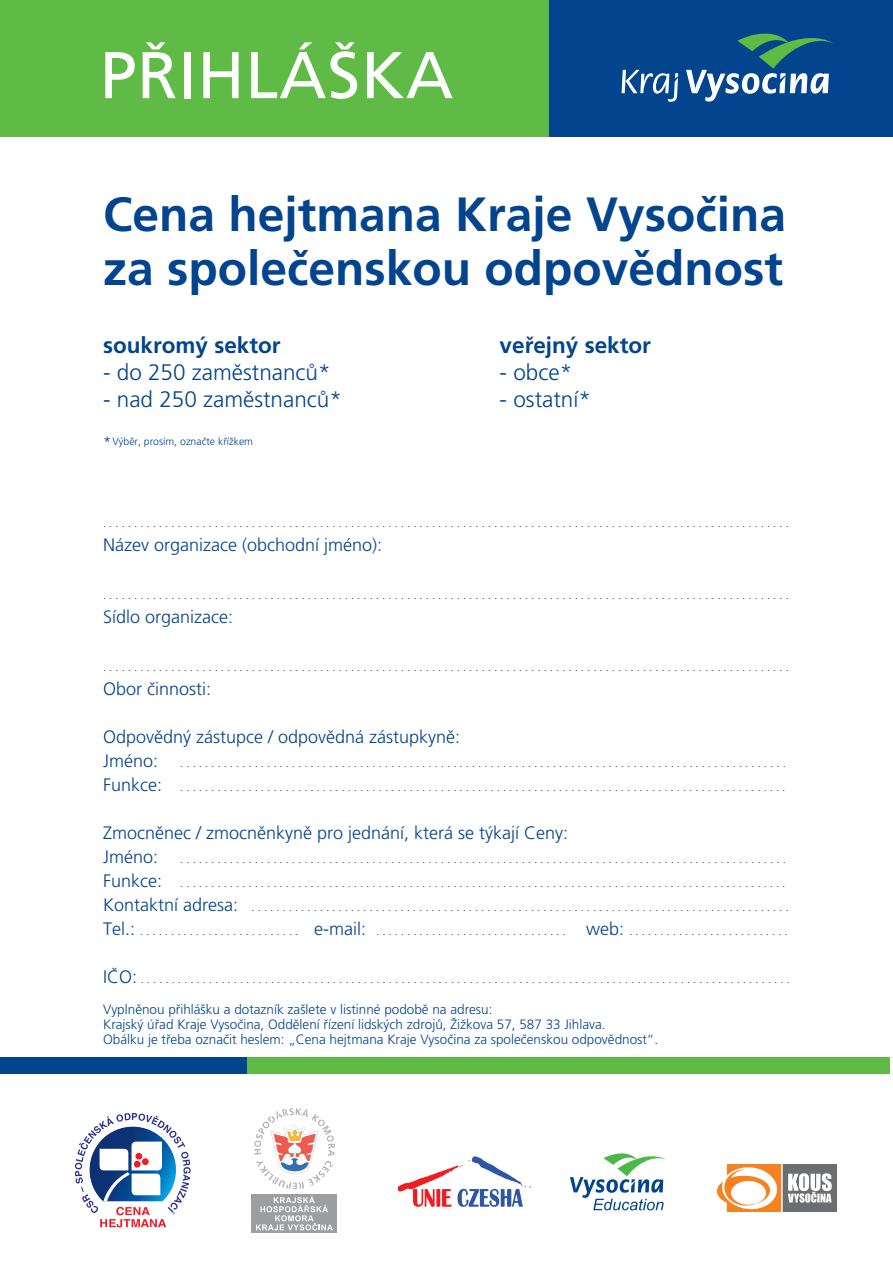
<style>
.page{position:relative;width:893px;height:1263px;background:#fff}
.page>*{position:absolute;margin:0;border:0;box-sizing:border-box;transform-origin:0 0}
.t1{font:66px "Frutiger CE";letter-spacing:.01em;color:#fff}
.t2{font:700 48px/54px "Frutiger CE";color:#02448d}
.t3{font:300 22.5px "Frutiger CE";color:#02448d}
.t4{font:700 22.5px "Frutiger CE";color:#02448d}
.t5{font:300 18px "Frutiger CE";color:#02448d}
.t6{font:300 13.5px/15px "Frutiger CE";color:#02448d}
.t7{font:300 12px/24px "Frutiger CE";color:#02448d}
.t8{font:300 10.5px "Frutiger CE";color:#02448d}
.s1{font-size:15px}
.s2{font-size:18px}
</style>
<div class="page">
<div style="left:0;top:0;width:557px;height:136px;background:#60bb46"></div>
<div style="left:0;top:1057px;width:333px;height:16px;background:#02448d"></div>
<div style="left:248px;top:1057px;width:642px;height:16px;background:#60bb46"></div>
<div style="left:549px;top:0;width:344px;height:136px;background:#02448d"></div>
<svg style="left:686px;top:33px;width:147px;height:69px"></svg>
<svg style="left:622px;top:70px;width:56px;height:32px"></svg>
<svg style="left:75px;top:1113px;width:116px;height:114px"></svg>
<svg style="left:398px;top:1156px;width:133px;height:51px"></svg>
<svg style="left:570px;top:1153px;width:96px;height:57px"></svg>
<div style="left:252px;top:1194px;width:85px;height:38px;background:#9c9ea1"></div>
<svg style="left:254px;top:1108px;width:81px;height:81px"></svg>
<svg style="left:256px;top:1196px;width:77px;height:34px"></svg>
<img style="left:717px;top:1164px;width:120px;height:47px">
<h1 class="t1" style="left:100px;top:38px;width:355px">PŘIHLÁŠKA</h1>
<h2 class="t2" style="left:103px;top:188px;width:684px">Cena hejtmana Kraje Vysočina za společenskou odpovědnost</h2>
<h3 class="t4" style="left:103px;top:333px;width:179px">soukromý sektor</h3>
<h3 class="t3" style="left:103px;top:359px;width:229px">- do 250 zaměstnanců*</h3>
<h3 class="t3" style="left:103px;top:386px;width:240px">- nad 250 zaměstnanců*</h3>
<p class="t8" style="left:103px;top:435px;width:151px"><span class="s1">*</span>Výběr, prosím, označte křížkem</p>
<h3 class="t4" style="left:500px;top:332px;width:153px">veřejný sektor</h3>
<h3 class="t3" style="left:500px;top:359px;width:74px">- obce*</h3>
<h3 class="t3" style="left:500px;top:386px;width:93px">- ostatní*</h3>
<p class="t7" style="left:103px;top:511px;width:687px">...............................................................................................................</p>
<h3 class="t5" style="left:103px;top:534px;width:281px">Název organizace (obchodní jméno):</h3>
<p class="t7" style="left:103px;top:583px;width:687px">...............................................................................................................</p>
<h3 class="t5" style="left:103px;top:606px;width:132px">Sídlo organizace:</h3>
<p class="t7" style="left:103px;top:655px;width:687px">...............................................................................................................</p>
<h3 class="t5" style="left:103px;top:678px;width:110px">Obor činnosti:</h3>
<h3 class="t5" style="left:103px;top:726px;width:359px">Odpovědný zástupce / odpovědná zástupkyně:</h3>
<p class="t7" style="left:103px;top:751px;width:684px"><span class="s2">Jméno:</span> ..................................................................................................<br><span class="s2">Funkce:</span> ..................................................................................................</p>
<h3 class="t5" style="left:103px;top:822px;width:467px">Zmocněnec / zmocněnkyně pro jednání, která se týkají Ceny:</h3>
<p class="t7" style="left:103px;top:847px;width:687px"><span class="s2">Jméno:</span> ..................................................................................................<br><span class="s2">Funkce:</span> ..................................................................................................<br><span class="s2">Kontaktní adresa:</span> .......................................................................................<br><span class="s2">Tel.:</span> .......................... <span class="s2">e-mail:</span> ............................... <span class="s2">web:</span> ..........................</p>
<h3 class="t5" style="left:103px;top:966px;width:36px">IČO:</h3>
<p class="t6" style="left:103px;top:1001px;width:557px">Vyplněnou přihlášku a dotazník zašlete v listinné podobě na adresu:<br>Krajský úřad Kraje Vysočina, Oddělení řízení lidských zdrojů, Žižkova 57, 587 33 Jihlava.<br>Obálku je třeba označit heslem: „Cena hejtmana Kraje Vysočina za společenskou odpovědnost“.</p>
<p class="t7" style="left:141px;top:967px;width:651px">.........................................................................................................</p>
</div>
